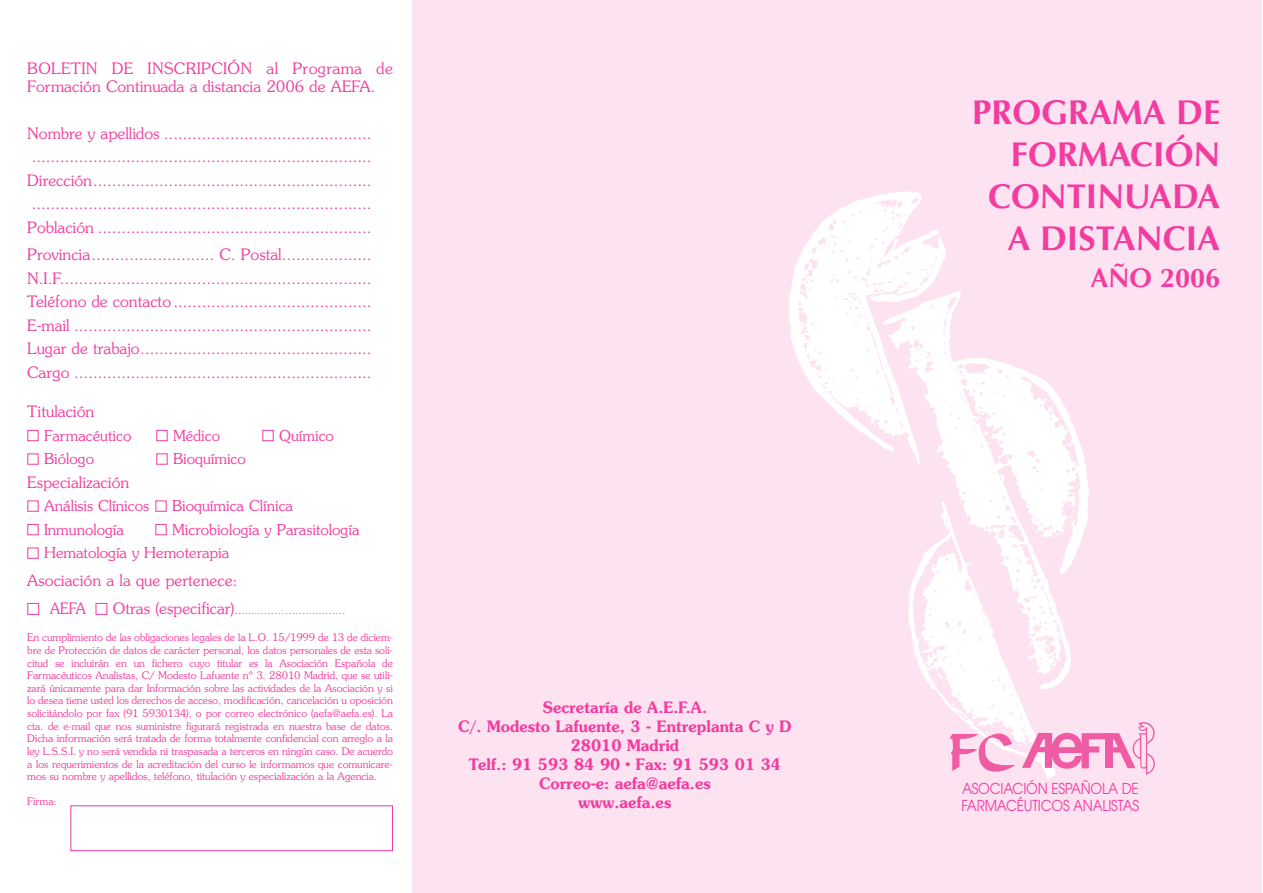
<style>
.page{position:relative;width:1263px;height:893px;background:#fff}
.page>*{position:absolute;margin:0;border:0;box-sizing:border-box;transform-origin:0 0}
.t1{font:700 34.5px/42.2px "Optima";color:#f23c9f;text-align:right}
.t2{font:700 27px "Optima";color:#f23c9f}
.t3{font:300 15.75px/23.5px "Souvenir";color:#f23c9f;text-align:justify}
.t4{font:600 15.75px/18.9px "Souvenir";color:#f23c9f;text-align:center;scale:.95 1}
.t5{font:300 15.75px "Souvenir";color:#f23c9f;scale:.9 1}
.t6{font:300 15px "Souvenir";color:#f23c9f}
.t7{font:15px/16.5px "Avant Garde";letter-spacing:-.015em;color:#f23c9f;scale:.9 1}
.t8{font:300 10.5px/12.6px "Souvenir";letter-spacing:-.005em;color:#f23c9f;text-align:justify}
.s1{color:#fff}
.s2{font-size:10.5px}
</style>
<div class="page">
<div style="left:412px;top:0;width:850px;height:892px;background:#fde2f1"></div>
<img style="left:789px;top:191px;width:300px;height:587px">
<svg style="left:950px;top:731px;width:65px;height:42px"></svg>
<div style="left:1045px;top:733px;width:7px;height:34px;background:#ef5ca3"></div>
<svg style="left:1022px;top:733px;width:23px;height:34px"></svg>
<svg style="left:1051px;top:721px;width:104px;height:53px"></svg>
<div style="left:71px;top:805px;width:322px;height:45px;border:1px solid #f23c9f"></div>
<p class="t3" style="left:27px;top:60px;width:367px;line-height:18.9px">BOLETIN DE INSCRIPCIÓN al Programa de<br>Formación Continuada a distancia 2006 de AEFA.</p>
<p class="t3" style="left:27px;top:122px;width:346px">Nombre y apellidos ............................................ ........................................................................<br>Dirección........................................................... ........................................................................<br>Población ..........................................................</p>
<p class="t3" style="left:27px;top:244px;width:346px">Provincia.......................... C. Postal...................<br>N.I.F..................................................................<br>Teléfono de contacto..........................................<br>E-mail ...............................................................<br>Lugar de trabajo.................................................<br>Cargo ...............................................................</p>
<p class="t3" style="left:27px;top:401px;width:69px">Titulación</p>
<p class="t6" style="left:27px;top:429px;width:106px"><span class="s1">■</span> Farmacéutico</p>
<p class="t6" style="left:156px;top:429px;width:65px"><span class="s1">■</span> Médico</p>
<p class="t6" style="left:262px;top:429px;width:73px"><span class="s1">■</span> Químico</p>
<p class="t6" style="left:27px;top:453px;width:68px"><span class="s1">■</span> Biólogo</p>
<p class="t6" style="left:156px;top:453px;width:91px"><span class="s1">■</span> Bioquímico</p>
<p class="t3" style="left:27px;top:471px;width:104px">Especialización</p>
<p class="t6" style="left:27px;top:500px;width:267px"><span class="s1">■</span> Análisis Clínicos <span class="s1">■</span> Bioquímica Clínica</p>
<p class="t6" style="left:27px;top:523px;width:98px"><span class="s1">■</span> Inmunología</p>
<p class="t6" style="left:155px;top:523px;width:206px"><span class="s1">■</span> Microbiología y Parasitología</p>
<p class="t6" style="left:27px;top:547px;width:204px"><span class="s1">■</span> Hematología y Hemoterapia</p>
<p class="t3" style="left:27px;top:570px;width:212px">Asociación a la que pertenece:</p>
<p class="t5" style="left:27px;top:602px;width:355px"><span class="s1">■</span> AEFA <span class="s1">■</span> Otras (especificar)<span class="s2">…......…………......……</span></p>
<p class="t8" style="left:27px;top:632px;width:367px">En cumplimiento de las obligaciones legales de la L.O. 15/1999 de 13 de diciem&shy;bre de Protección de datos de carácter personal, los datos personales de esta soli&shy;citud se incluirán en un fichero cuyo titular es la Asociación Española de Farmacéuticos Analistas, C/ Modesto Lafuente nº 3. 28010 Madrid, que se utili&shy;zará únicamente para dar Información sobre las actividades de la Asociación y si lo desea tiene usted los derechos de acceso, modificación, cancelación u oposición solicitándolo por fax (91 5930134), o por correo electrónico (aefa@aefa.es). La cta. de e-mail que nos suministre figurará registrada en nuestra base de datos.<br>Dicha información será tratada de forma totalmente confidencial con arreglo a la ley L.S.S.I. y no será vendida ni traspasada a terceros en ningún caso. De acuerdo a los requerimientos de la acreditación del curso le informamos que comunicare&shy;mos su nombre y apellidos, teléfono, titulación y especialización a la Agencia.</p>
<p class="t8" style="left:27px;top:796px;width:31px">Firma:</p>
<p class="t4" style="left:458px;top:699px;width:353px">Secretaría de A.E.F.A.<br>C/. Modesto Lafuente, 3 - Entreplanta C y D<br>28010 Madrid<br>Telf.: 91 593 84 90 • Fax: 91 593 01 34<br>Correo-e: aefa@aefa.es<br>www.aefa.es</p>
<h1 class="t1" style="left:972px;top:94px;width:250px">PROGRAMA DE<br>FORMACIÓN<br>CONTINUADA<br>A DISTANCIA</h1>
<h2 class="t2" style="left:1091px;top:266px;width:131px">AÑO 2006</h2>
<p class="t7" style="left:962px;top:781px;width:199px">ASOCIACIÓN ESPAÑOLA DE<br>FARMACÉUTICOS ANALISTAS</p>
</div>
